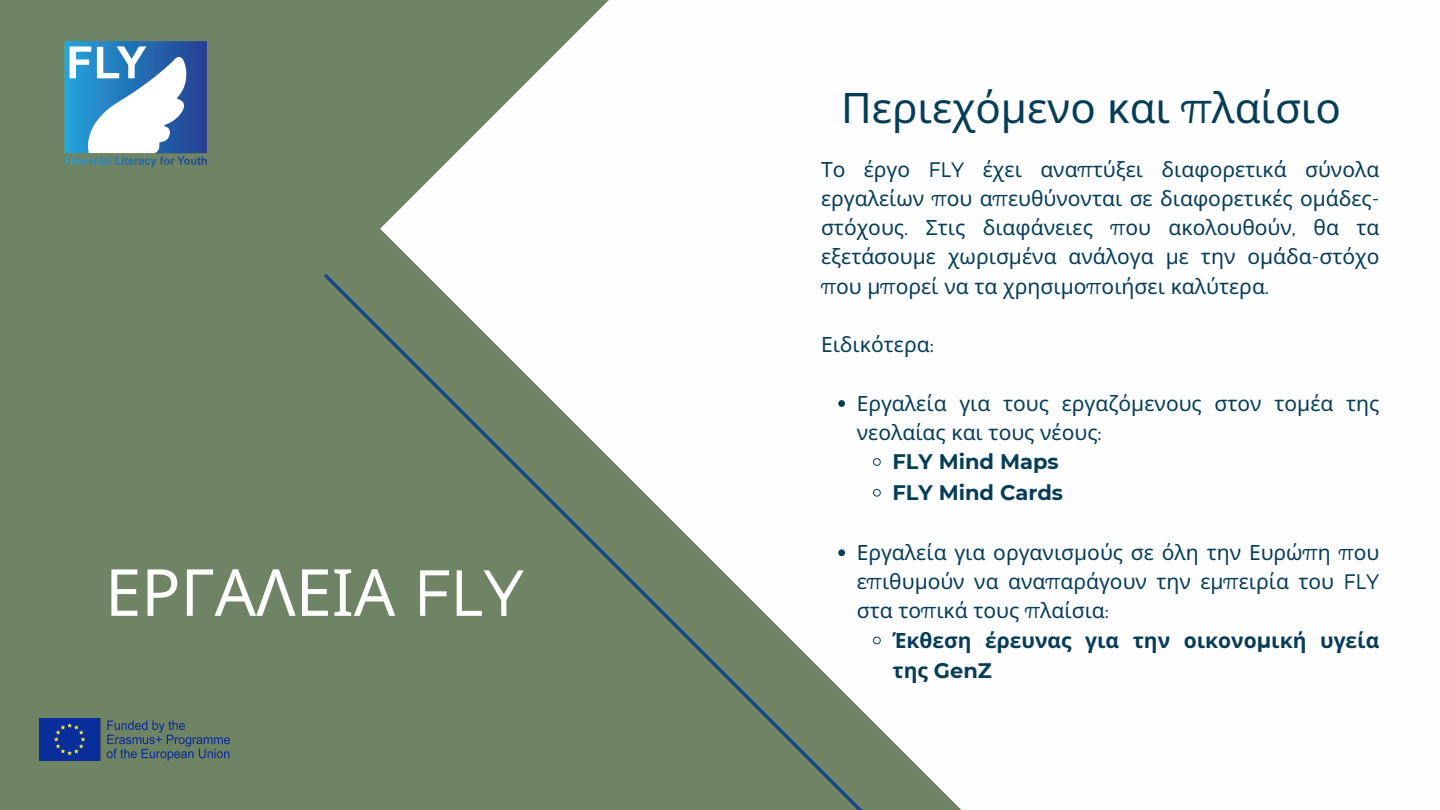
<style>
.page{position:relative;width:1440px;height:810px;background:#6f8464}
.page>*{position:absolute;margin:0;border:0;box-sizing:border-box;transform-origin:0 0}
.t1{font:65px "Noto Sans";color:#fff}
.t2{font:42px "Noto Sans";color:#053d57}
.t3{font:21px/29.2px "Noto Sans";color:#053d57;text-align:justify}
.t4{font:700 21px/30.8px "Noto Sans";color:#053d57}
.t5{font:700 21px "Montserrat";color:#053d57}
.s1{font-family:"Montserrat";font-weight:300}
.s2{font-family:"Montserrat"}
</style>
<div class="page">
<div style="left:380px;top:0;width:1060px;height:810px;background:#fefeff"></div>
<svg style="left:324px;top:273px;width:633px;height:537px"></svg>
<img style="left:64px;top:41px;width:143px;height:126px">
<svg style="left:838px;top:400px;width:7px;height:7px"></svg>
<svg style="left:873px;top:458px;width:8px;height:8px"></svg>
<svg style="left:873px;top:488px;width:8px;height:9px"></svg>
<svg style="left:838px;top:549px;width:7px;height:7px"></svg>
<svg style="left:873px;top:636px;width:8px;height:9px"></svg>
<img style="left:40px;top:719px;width:189px;height:41px">
<p class="t1" style="left:105px;top:546px;width:420px">ΕΡΓΑΛΕΙΑ <span class="s1">FLY</span></p>
<p class="t2" style="left:841px;top:78px;width:501px">Περιεχόμενο και <span class="s1">π</span>λαίσιο</p>
<p class="t3" style="left:821px;top:154px;width:560px">Το έργο <span class="s1">FLY</span> έχει ανα<span class="s1">π</span>τύξει διαφορετικά σύνολα εργαλείων <span class="s1">π</span>ου α<span class="s1">π</span>ευθύνονται σε διαφορετικές ομάδες&shy;στόχους<span class="s1">.</span> Στις διαφάνειες <span class="s1">π</span>ου ακολουθούν<span class="s1">,</span> θα τα εξετάσουμε χωρισμένα ανάλογα με την ομάδα<span class="s1">-</span>στόχο <span class="s1">π</span>ου μ<span class="s1">π</span>ορεί να τα χρησιμο<span class="s1">π</span>οιήσει καλύτερα<span class="s1">.</span></p>
<p class="t3" style="left:821px;top:329px;width:114px">Ειδικότερα<span class="s1">:</span></p>
<p class="t3" style="left:857px;top:388px;width:524px">Εργαλεία για τους εργαζόμενους στον τομέα της νεολαίας και τους νέους<span class="s1">:</span></p>
<p class="t5" style="left:892px;top:449px;width:168px">FLY Mind Maps</p>
<p class="t5" style="left:892px;top:480px;width:172px">FLY Mind Cards</p>
<p class="t3" style="left:857px;top:537px;width:524px">Εργαλεία για οργανισμούς σε όλη την Ευρώ<span class="s1">π</span>η <span class="s1">π</span>ου ε<span class="s1">π</span>ιθυμούν να ανα<span class="s1">π</span>αράγουν την εμ<span class="s1">π</span>ειρία του <span class="s1">FLY </span>στα το<span class="s1">π</span>ικά τους <span class="s1">π</span>λαίσια<span class="s1">:</span></p>
<p class="t4" style="left:892px;top:624px;width:489px">Έκθεση έρευνας για την οικονο<span class="s2">μ</span>ική υγεία της <span class="s2">GenZ</span></p>
</div>
